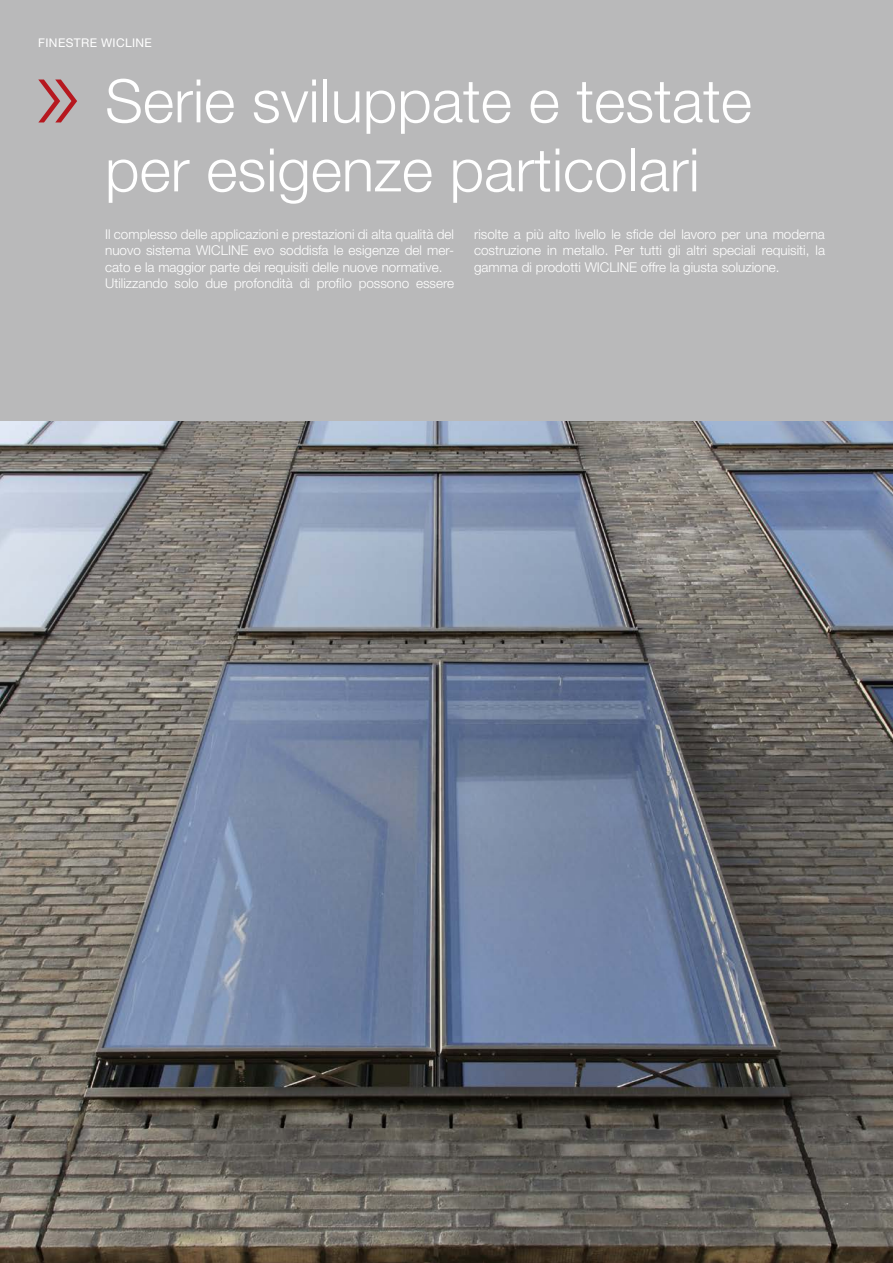
<style>
.page{position:relative;width:893px;height:1263px;background:#fff}
.page>*{position:absolute;margin:0;border:0;box-sizing:border-box;transform-origin:0 0}
.t1{font:300 60px/69px "Helvetica Neue LT Pro";color:#fff}
.t2{font:300 13.5px/16.5px "Helvetica Neue LT Pro";color:#fff}
.t3{font:12px "Helvetica Neue LT Pro";letter-spacing:.03em;color:#fff}
</style>
<div class="page">
<img style="left:0;top:420px;width:893px;height:843px">
<div style="left:0;top:0;width:893px;height:420px;background:#b9b9ba"></div>
<svg style="left:38px;top:80px;width:39px;height:42px"></svg>
<p class="t3" style="left:38px;top:35px;width:115px">FINESTRE WICLINE</p>
<h1 class="t1" style="left:105px;top:65px;width:648px">Serie sviluppate e testate per esigenze particolari</h1>
<p class="t2" style="left:105px;top:225px;width:350px">Il complesso delle applicazioni e prestazioni di alta qualità del nuovo sistema WICLINE evo soddisfa le esigenze del mer&shy;cato e la maggior parte dei requisiti delle nuove normative.<br>Utilizzando solo due profondità di profilo possono essere</p>
<p class="t2" style="left:474px;top:225px;width:352px;text-align:justify">risolte a più alto livello le sfide del lavoro per una moderna costruzione in metallo. Per tutti gli altri speciali requisiti, la gamma di prodotti WICLINE offre la giusta soluzione.</p>
</div>
